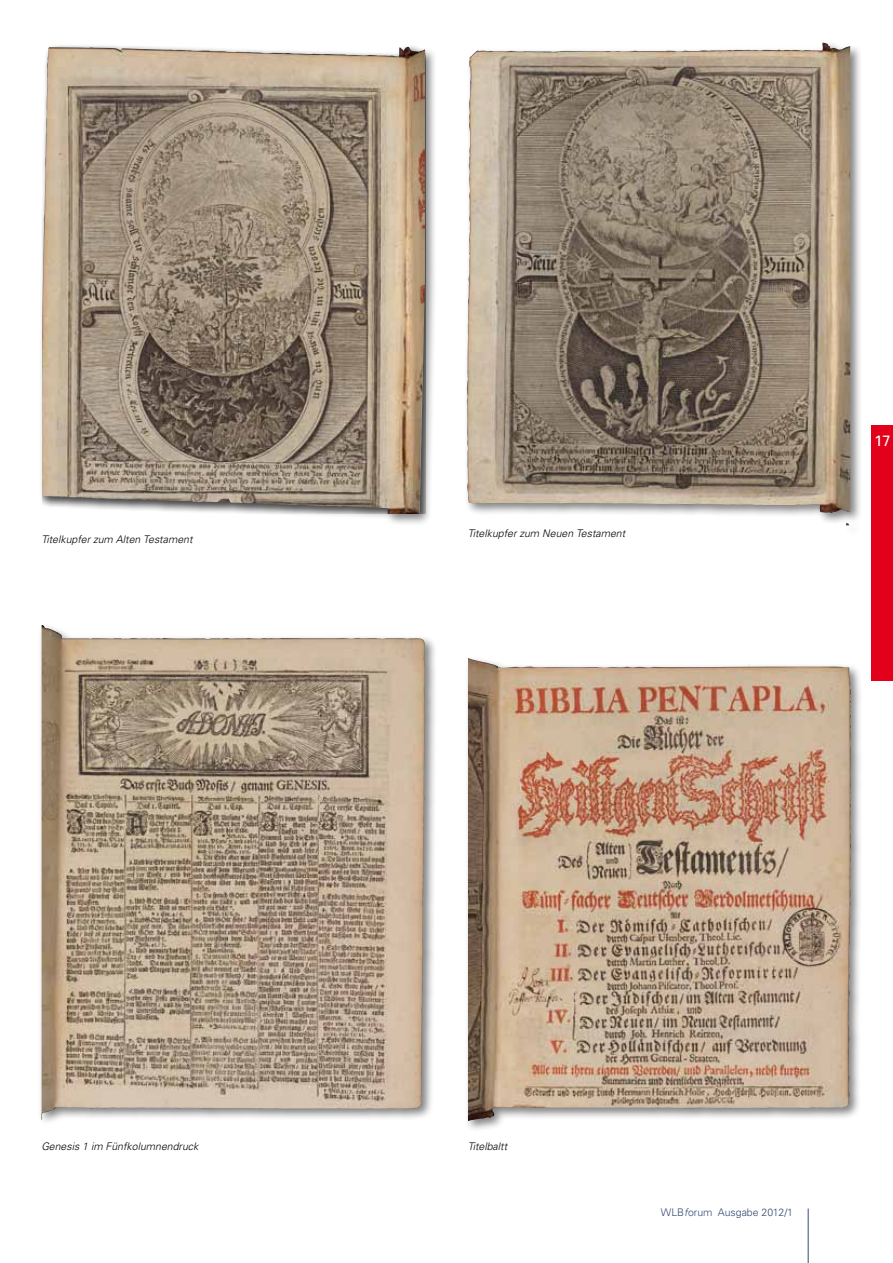
<style>
.page{position:relative;width:893px;height:1263px;background:#fff}
.page>*{position:absolute;margin:0;border:0;box-sizing:border-box;transform-origin:0 0}
.t1{font:15px "Univers";color:#fff}
.t2{font:italic 300 10.5px "Univers";color:#000}
.t3{font:300 10.5px "Univers";color:#364a72}
.s1{font-style:italic}
</style>
<div class="page">
<hr style="left:808px;top:1208px;width:1px;height:55px;background:#364a72">
<div style="left:872px;top:425px;width:21px;height:255px;background:#e2001a"></div>
<div style="left:38px;top:44px;width:399px;height:482px;background:#000;opacity:.5"></div>
<div style="left:42px;top:43px;width:383px;height:471px;background:#000;opacity:.5"></div>
<img style="left:42px;top:47px;width:365px;height:455px">
<div style="left:463px;top:39px;width:399px;height:498px;background:#000;opacity:.5"></div>
<img style="left:466px;top:50px;width:356px;height:427px">
<div style="left:38px;top:622px;width:399px;height:508px;background:#000;opacity:.5"></div>
<img style="left:42px;top:638px;width:383px;height:482px">
<div style="left:464px;top:655px;width:399px;height:477px;background:#000;opacity:.5"></div>
<img style="left:468px;top:723px;width:383px;height:398px">
<p class="t2" style="left:41px;top:532px;width:153px">Titelkupfer zum Alten Testament</p>
<p class="t2" style="left:468px;top:527px;width:159px">Titelkupfer zum Neuen Testament</p>
<h1 class="t1" style="left:874px;top:431px;width:18px">17</h1>
<p class="t2" style="left:41px;top:1140px;width:158px">Genesis 1 im Fünfkolumnendruck</p>
<p class="t2" style="left:468px;top:1140px;width:41px">Titelbaltt</p>
<p class="t3" style="left:661px;top:1206px;width:134px">WLB<span class="s1">f</span>orum Ausgabe 2012/1</p>
</div>
